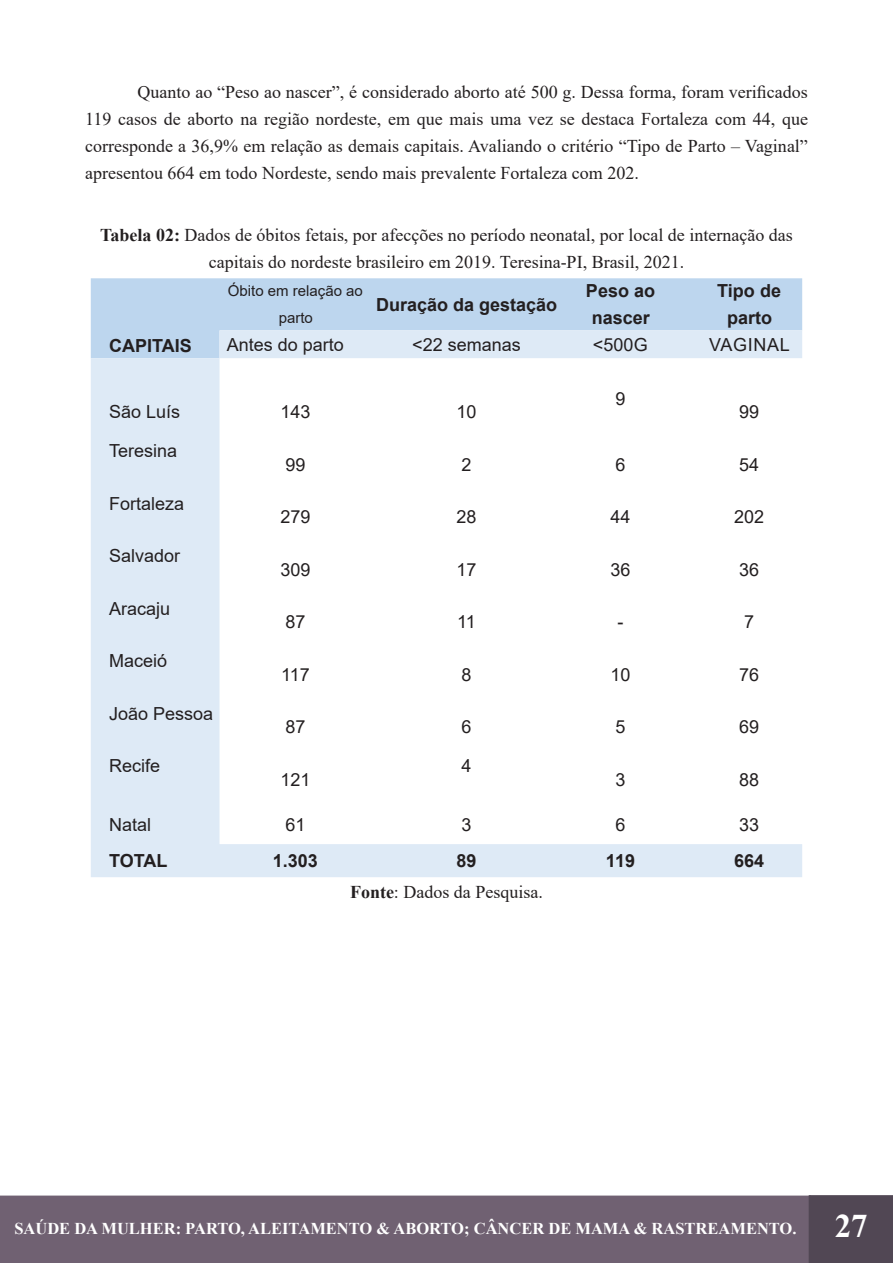
<style>
.page{position:relative;width:893px;height:1263px;background:#fff}
.page>*{position:absolute;margin:0;border:0;box-sizing:border-box;transform-origin:0 0}
.t1{font:18px/27px "Times New Roman";color:#231f20;text-align:justify}
.t2{font:18px "Arial";color:#231f20}
.t3{font:700 18px/27px "Arial";color:#231f20;text-align:center}
.t4{font:18px "Arial";letter-spacing:.035em;color:#231f20}
.t5{font:700 16.5px "Times New Roman";color:#fff}
.t6{font:15px/27px "Arial";color:#231f20;text-align:center}
.s1{font-weight:700}
.s2{font-size:33px}
</style>
<div class="page">
<div style="left:1px;top:1196px;width:809px;height:67px;background:#706172"></div>
<div style="left:0;top:1195px;width:811px;height:68px;border:2px solid #706172"></div>
<div style="left:809px;top:1196px;width:84px;height:66px;background:#514754"></div>
<div style="left:809px;top:1195px;width:84px;height:68px;border:2px solid #514754"></div>
<div style="left:91px;top:278px;width:711px;height:52px;background:#bdd6ee"></div>
<svg style="left:91px;top:330px;width:711px;height:547px"></svg>
<p class="t1" style="left:85px;top:77px;width:724px;text-indent:52px">Quanto ao “Peso ao nascer”, é considerado aborto até 500 g. Dessa forma, foram verificados 119 casos de aborto na região nordeste, em que mais uma vez se destaca Fortaleza com 44, que corresponde a 36,9% em relação as demais capitais. Avaliando o critério “Tipo de Parto – Vaginal” apresentou 664 em todo Nordeste, sendo mais prevalente Fortaleza com 202.</p>
<p class="t1" style="left:100px;top:221px;width:694px;text-align:center"><span class="s1">Tabela 02:</span> Dados de óbitos fetais, por afecções no período neonatal, por local de internação das capitais do nordeste brasileiro em 2019. Teresina-PI, Brasil, 2021.</p>
<p class="t3" style="left:109px;top:333px;width:84px">CAPITAIS</p>
<p class="t6" style="left:228px;top:277px;width:137px">Óbito em relação ao parto</p>
<p class="t3" style="left:376px;top:291px;width:183px">Duração da gestação</p>
<p class="t3" style="left:586px;top:278px;width:71px">Peso ao nascer</p>
<p class="t3" style="left:717px;top:278px;width:65px">Tipo de parto</p>
<p class="t2" style="left:227px;top:332px;width:119px">Antes do parto</p>
<p class="t2" style="left:412px;top:332px;width:110px">&lt;22 semanas</p>
<p class="t2" style="left:593px;top:332px;width:56px">&lt;500G</p>
<p class="t4" style="left:709px;top:332px;width:82px">VAGINAL</p>
<p class="t2" style="left:109px;top:400px;width:73px">São Luís</p>
<p class="t2" style="left:280px;top:400px;width:32px">143</p>
<p class="t2" style="left:457px;top:400px;width:22px">10</p>
<p class="t2" style="left:615px;top:386px;width:12px">9</p>
<p class="t2" style="left:739px;top:400px;width:22px">99</p>
<p class="t2" style="left:109px;top:438px;width:70px">Teresina</p>
<p class="t2" style="left:109px;top:491px;width:77px">Fortaleza</p>
<p class="t2" style="left:109px;top:543px;width:73px">Salvador</p>
<p class="t2" style="left:109px;top:596px;width:63px">Aracaju</p>
<p class="t2" style="left:109px;top:648px;width:60px">Maceió</p>
<p class="t2" style="left:109px;top:701px;width:106px">João Pessoa</p>
<p class="t2" style="left:109px;top:753px;width:53px">Recife</p>
<p class="t2" style="left:285px;top:452px;width:22px">99</p>
<p class="t2" style="left:462px;top:452px;width:12px">2</p>
<p class="t2" style="left:615px;top:452px;width:12px">6</p>
<p class="t2" style="left:739px;top:452px;width:22px">54</p>
<p class="t2" style="left:280px;top:505px;width:32px">279</p>
<p class="t2" style="left:457px;top:505px;width:22px">28</p>
<p class="t2" style="left:610px;top:505px;width:22px">44</p>
<p class="t2" style="left:734px;top:505px;width:32px">202</p>
<p class="t2" style="left:280px;top:557px;width:32px">309</p>
<p class="t2" style="left:457px;top:557px;width:22px">17</p>
<p class="t2" style="left:610px;top:557px;width:22px">36</p>
<p class="t2" style="left:739px;top:557px;width:22px">36</p>
<p class="t2" style="left:285px;top:609px;width:22px">87</p>
<p class="t2" style="left:457px;top:609px;width:20px">11</p>
<p class="t2" style="left:617px;top:609px;width:7px">-</p>
<p class="t2" style="left:744px;top:609px;width:12px">7</p>
<p class="t2" style="left:281px;top:662px;width:30px">117</p>
<p class="t2" style="left:462px;top:662px;width:12px">8</p>
<p class="t2" style="left:610px;top:662px;width:22px">10</p>
<p class="t2" style="left:739px;top:662px;width:22px">76</p>
<p class="t2" style="left:285px;top:714px;width:22px">87</p>
<p class="t2" style="left:462px;top:714px;width:12px">6</p>
<p class="t2" style="left:615px;top:714px;width:12px">5</p>
<p class="t2" style="left:739px;top:714px;width:22px">69</p>
<p class="t2" style="left:280px;top:767px;width:32px">121</p>
<p class="t2" style="left:462px;top:753px;width:12px">4</p>
<p class="t2" style="left:615px;top:767px;width:12px">3</p>
<p class="t2" style="left:739px;top:767px;width:22px">88</p>
<p class="t2" style="left:109px;top:813px;width:44px">Natal</p>
<p class="t2" style="left:285px;top:813px;width:22px">61</p>
<p class="t2" style="left:462px;top:813px;width:12px">3</p>
<p class="t2" style="left:615px;top:813px;width:12px">6</p>
<p class="t2" style="left:739px;top:813px;width:22px">33</p>
<p class="t3" style="left:109px;top:847px;width:60px">TOTAL</p>
<p class="t3" style="left:273px;top:847px;width:47px">1.303</p>
<p class="t3" style="left:457px;top:847px;width:22px">89</p>
<p class="t3" style="left:606px;top:847px;width:31px">119</p>
<p class="t3" style="left:734px;top:847px;width:32px">664</p>
<p class="t1" style="left:350px;top:878px;width:194px"><span class="s1">Fonte</span>: Dados da Pesquisa.</p>
<p class="t5" style="left:14px;top:1217px;width:855px">SAÚDE DA MULHER: PARTO, ALEITAMENTO &amp; ABORTO; CÂNCER DE MAMA &amp; RASTREAMENTO. <span class="s2">27</span></p>
</div>
